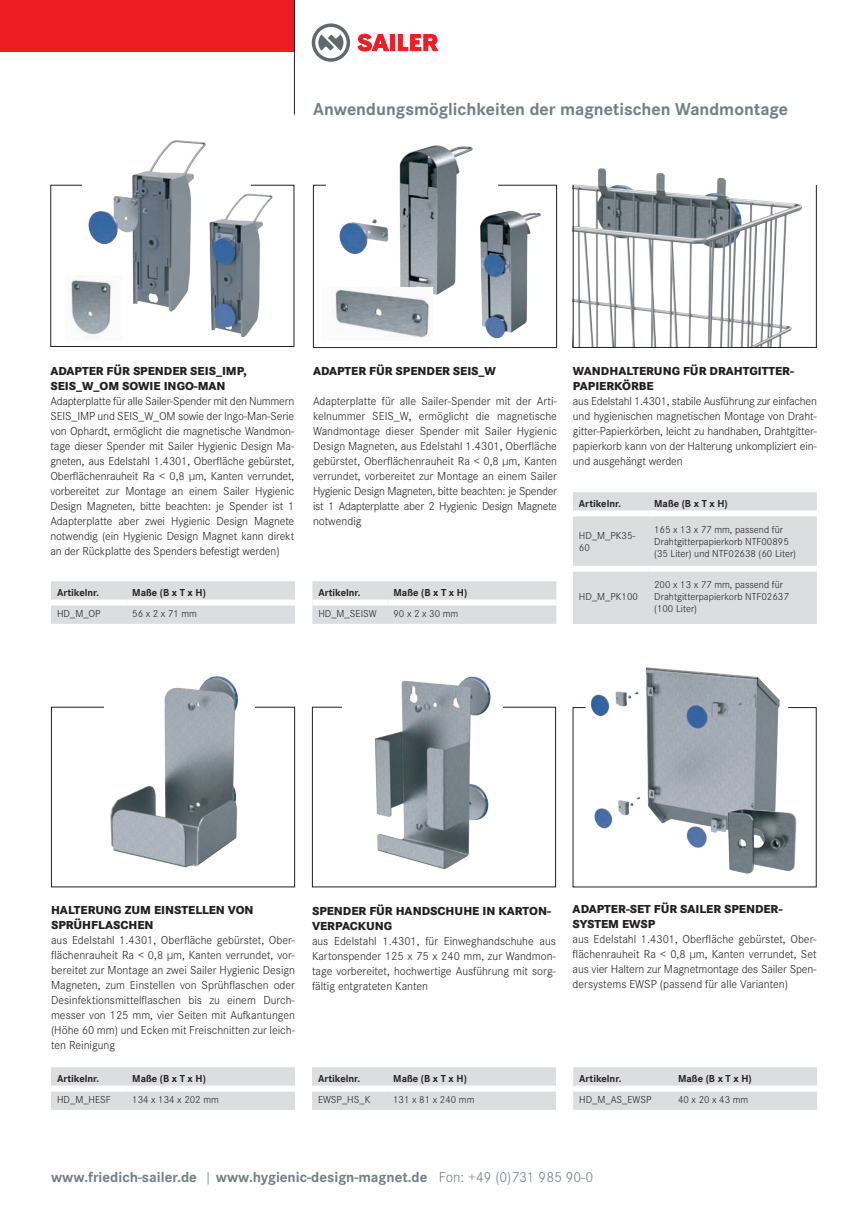
<style>
.page{position:relative;width:868px;height:1208px;background:#fff}
.page>*{position:absolute;margin:0;border:0;box-sizing:border-box;transform-origin:0 0}
.t1{font:700 18px "Corporate S";color:#747e84}
.t2{font:700 15px "Corporate S";color:#747e84}
.t3{font:300 12px/15px "Corporate S";letter-spacing:-.01em;color:#231f20;text-align:justify}
.t4{font:800 12px/15px "Corporate S";color:#231f20}
.t5{font:300 10.5px/12px "Corporate S";color:#231f20}
.t6{font:700 10.5px "Corporate S";color:#231f20}
.s1{font-weight:300}
</style>
<div class="page">
<hr style="left:867px;top:0;width:1px;height:51px;background:#ee1d23">
<img style="left:585px;top:667px;width:195px;height:181px">
<div style="left:573px;top:1067px;width:244px;height:42px;background:#dcdddf"></div>
<div style="left:573px;top:1085px;width:99px;height:6px;background:#fff"></div>
<div style="left:672px;top:1085px;width:145px;height:6px;background:#fff"></div>
<div style="left:313px;top:185px;width:243px;height:163px;border:1px solid #231f20"></div>
<img style="left:326px;top:145px;width:171px;height:150px">
<div style="left:312px;top:581px;width:244px;height:43px;background:#dcdddf"></div>
<div style="left:312px;top:599px;width:75px;height:6px;background:#fff"></div>
<div style="left:387px;top:599px;width:169px;height:6px;background:#fff"></div>
<div style="left:51px;top:185px;width:243px;height:162px;border:1px solid #231f20"></div>
<div style="left:51px;top:581px;width:244px;height:43px;background:#dcdddf"></div>
<div style="left:51px;top:599px;width:75px;height:6px;background:#fff"></div>
<div style="left:126px;top:599px;width:169px;height:6px;background:#fff"></div>
<img style="left:82px;top:140px;width:169px;height:172px">
<img style="left:573px;top:168px;width:229px;height:178px">
<div style="left:573px;top:185px;width:243px;height:163px;border:1px solid #231f20"></div>
<div style="left:573px;top:492px;width:243px;height:132px;background:#dcdddf"></div>
<div style="left:573px;top:510px;width:75px;height:6px;background:#fff"></div>
<div style="left:648px;top:510px;width:168px;height:6px;background:#fff"></div>
<div style="left:573px;top:566px;width:75px;height:6px;background:#fff"></div>
<div style="left:648px;top:566px;width:168px;height:6px;background:#fff"></div>
<svg style="left:312px;top:23px;width:38px;height:39px"></svg>
<hr style="left:390px;top:34px;width:4px;height:17px;background:#ee1d23">
<svg style="left:398px;top:34px;width:40px;height:17px"></svg>
<svg style="left:358px;top:34px;width:31px;height:17px"></svg>
<div style="left:51px;top:707px;width:244px;height:180px;border:1px solid #231f20"></div>
<div style="left:0;top:0;width:294px;height:51px;background:#ee1d23"></div>
<div style="left:312px;top:1067px;width:244px;height:42px;background:#dcdddf"></div>
<div style="left:312px;top:1085px;width:75px;height:6px;background:#fff"></div>
<div style="left:387px;top:1085px;width:169px;height:6px;background:#fff"></div>
<div style="left:51px;top:1067px;width:244px;height:42px;background:#dcdddf"></div>
<div style="left:51px;top:1085px;width:75px;height:6px;background:#fff"></div>
<div style="left:126px;top:1085px;width:169px;height:6px;background:#fff"></div>
<img style="left:374px;top:676px;width:117px;height:194px">
<img style="left:104px;top:676px;width:151px;height:192px">
<hr style="left:294px;top:0;width:1px;height:115px;background:#231f20">
<img style="left:70px;top:275px;width:52px;height:63px">
<img style="left:475px;top:197px;width:67px;height:142px">
<img style="left:197px;top:190px;width:76px;height:147px">
<img style="left:326px;top:287px;width:107px;height:51px">
<img style="left:721px;top:805px;width:76px;height:69px">
<h1 class="t1" style="left:313px;top:98px;width:476px">Anwendungsmöglichkeiten der magnetischen Wandmontage</h1>
<p class="t4" style="left:50px;top:364px;width:198px">ADAPTER FÜR SPENDER SEIS_IMP,<br>SEIS_W_OM SOWIE INGO-MAN</p>
<p class="t3" style="left:50px;top:394px;width:245px">Adapterplatte für alle Sailer-Spender mit den Nummern SEIS_IMP und SEIS_W_OM sowie der Ingo-Man-Serie von Ophardt, ermöglicht die magnetische Wandmon&shy;tage dieser Spender mit Sailer Hygienic Design Ma&shy;gneten, aus Edelstahl 1.4301, Oberfläche gebürstet, Oberflächenrauheit Ra &lt; 0,8 µm, Kanten verrundet, vorbereitet zur Montage an einem Sailer Hygienic Design Magneten, bitte beachten: je Spender ist 1<br>Adapterplatte aber zwei Hygienic Design Magnete notwendig (ein Hygienic Design Magnet kann direkt an der Rückplatte des Spenders befestigt werden)</p>
<p class="t6" style="left:57px;top:586px;width:44px">Artikelnr.</p>
<p class="t6" style="left:132px;top:586px;width:75px">Maße (B x T x H)</p>
<p class="t5" style="left:57px;top:608px;width:45px">HD_M_OP</p>
<p class="t5" style="left:132px;top:608px;width:66px">56 x 2 x 71 mm</p>
<p class="t4" style="left:313px;top:364px;width:184px">ADAPTER FÜR SPENDER SEIS_W</p>
<p class="t3" style="left:313px;top:394px;width:245px">Adapterplatte für alle Sailer-Spender mit der Arti&shy;kelnummer SEIS_W, ermöglicht die magnetische Wandmontage dieser Spender mit Sailer Hygienic Design Magneten, aus Edelstahl 1.4301, Oberfläche gebürstet, Oberflächenrauheit Ra &lt; 0,8 µm, Kanten verrundet, vorbereitet zur Montage an einem Sailer Hygienic Design Magneten, bitte beachten: je Spender ist 1 Adapterplatte aber 2 Hygienic Design Magnete notwendig</p>
<p class="t6" style="left:318px;top:586px;width:44px">Artikelnr.</p>
<p class="t6" style="left:393px;top:586px;width:75px">Maße (B x T x H)</p>
<p class="t5" style="left:318px;top:608px;width:60px">HD_M_SEISW</p>
<p class="t5" style="left:393px;top:608px;width:66px">90 x 2 x 30 mm</p>
<p class="t4" style="left:573px;top:364px;width:222px">WANDHALTERUNG FÜR DRAHTGITTER-<br>PAPIERKÖRBE</p>
<p class="t3" style="left:573px;top:394px;width:245px">aus Edelstahl 1.4301, stabile Ausführung zur einfachen und hygienischen magnetischen Montage von Draht&shy;gitter-Papierkörben, leicht zu handhaben, Drahtgitter&shy;papierkorb kann von der Halterung unkompliziert ein&shy;und ausgehängt werden</p>
<p class="t6" style="left:579px;top:497px;width:44px">Artikelnr.</p>
<p class="t6" style="left:654px;top:497px;width:75px">Maße (B x T x H)</p>
<p class="t5" style="left:579px;top:529px;width:58px">HD_M_PK35-<br>60</p>
<p class="t5" style="left:654px;top:523px;width:143px">165 x 13 x 77 mm, passend für<br>Drahtgitterpapierkorb NTF00895 (35 Liter) und NTF02638 (60 Liter)</p>
<p class="t5" style="left:579px;top:591px;width:60px">HD_M_PK100</p>
<p class="t5" style="left:654px;top:579px;width:136px">200 x 13 x 77 mm, passend für<br>Drahtgitterpapierkorb NTF02637 (100 Liter)</p>
<p class="t4" style="left:51px;top:903px;width:204px">HALTERUNG ZUM EINSTELLEN VON<br>SPRÜHFLASCHEN</p>
<p class="t3" style="left:51px;top:933px;width:245px">aus Edelstahl 1.4301, Oberfläche gebürstet, Ober&shy;flächenrauheit Ra &lt; 0,8 µm, Kanten verrundet, vor&shy;bereitet zur Montage an zwei Sailer Hygienic Design Magneten, zum Einstellen von Sprühflaschen oder Desinfektionsmittelflaschen bis zu einem Durch&shy;messer von 125 mm, vier Seiten mit Aufkantungen (Höhe 60 mm) und Ecken mit Freischnitten zur leich&shy;ten Reinigung</p>
<p class="t6" style="left:57px;top:1072px;width:44px">Artikelnr.</p>
<p class="t6" style="left:132px;top:1072px;width:75px">Maße (B x T x H)</p>
<p class="t5" style="left:57px;top:1093px;width:55px">HD_M_HESF</p>
<p class="t5" style="left:132px;top:1093px;width:88px">134 x 134 x 202 mm</p>
<p class="t4" style="left:312px;top:904px;width:240px">SPENDER FÜR HANDSCHUHE IN KARTON-<br>VERPACKUNG</p>
<p class="t3" style="left:312px;top:934px;width:245px">aus Edelstahl 1.4301, für Einweghandschuhe aus Kartonspender 125 x 75 x 240 mm, zur Wandmon&shy;tage vorbereitet, hochwertige Ausführung mit sorg&shy;fältig entgrateten Kanten</p>
<p class="t4" style="left:572px;top:902px;width:211px">ADAPTER-SET FÜR SAILER SPENDER-<br>SYSTEM EWSP</p>
<p class="t3" style="left:572px;top:932px;width:245px">aus Edelstahl 1.4301, Oberfläche gebürstet, Ober&shy;flächenrauheit Ra &lt; 0,8 µm, Kanten verrundet, Set aus vier Haltern zur Magnetmontage des Sailer Spen&shy;dersystems EWSP (passend für alle Varianten)</p>
<p class="t6" style="left:318px;top:1072px;width:44px">Artikelnr.</p>
<p class="t6" style="left:393px;top:1072px;width:75px">Maße (B x T x H)</p>
<p class="t5" style="left:318px;top:1093px;width:54px">EWSP_HS_K</p>
<p class="t5" style="left:393px;top:1093px;width:83px">131 x 81 x 240 mm</p>
<p class="t6" style="left:579px;top:1072px;width:44px">Artikelnr.</p>
<p class="t6" style="left:678px;top:1072px;width:75px">Maße (B x T x H)</p>
<p class="t5" style="left:579px;top:1093px;width:74px">HD_M_AS_EWSP</p>
<p class="t5" style="left:678px;top:1093px;width:72px">40 x 20 x 43 mm</p>
<p class="t2" style="left:51px;top:1168px;width:543px">www.friedich-sailer.de <span class="s1">|</span> www.hygienic-design-magnet.de <span class="s1">Fon: +49 (0)731 985 90-0</span></p>
</div>
